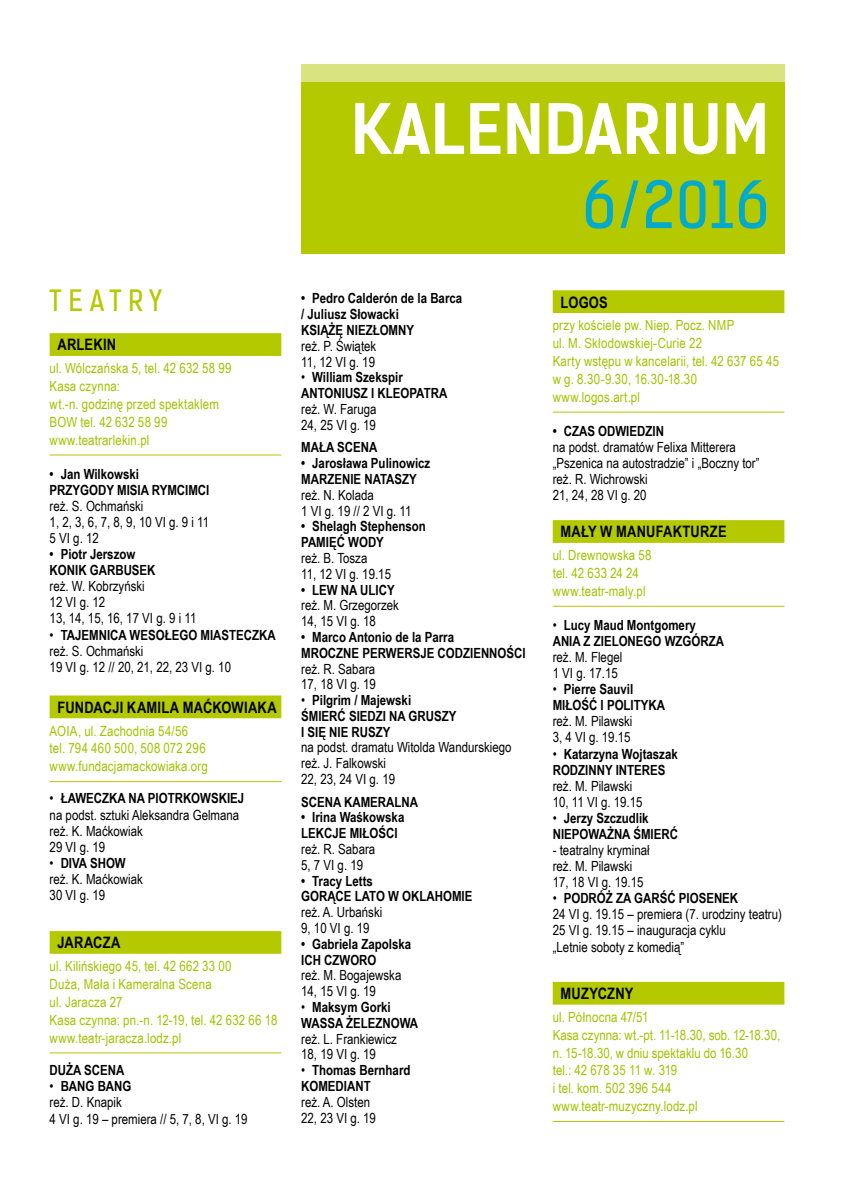
<style>
.page{position:relative;width:844px;height:1191px;background:#fff}
.page>*{position:absolute;margin:0;border:0;box-sizing:border-box;transform-origin:0 0}
.t1{font:700 65.98px "Kelson Sans";color:#fff}
.t2{font:61.77px "Kelson Sans";color:#00aacb}
.t3{font:28px "Kelson Sans";letter-spacing:.24em;color:#b4c900}
.t4{font:700 15.75px "Arial Narrow";letter-spacing:.015em;color:#000}
.t5{font:14px/16.1px "Arial Narrow";color:#000}
.t6{font:700 14px/15.8px "Arial Narrow";color:#000}
.t7{font:14px/17.8px "Arial Narrow";letter-spacing:.01em;color:#a2c301}
.s1{font-weight:700}
.s2{font-weight:400}
</style>
<div class="page">
<div style="left:50px;top:333px;width:231px;height:23px;background:#b4c900"></div>
<hr style="left:50px;top:454px;width:231px;height:1px;background:#bac300">
<div style="left:50px;top:695px;width:231px;height:23px;background:#b4c900"></div>
<hr style="left:50px;top:781px;width:231px;height:1px;background:#bac300">
<div style="left:50px;top:931px;width:231px;height:22px;background:#b4c900"></div>
<hr style="left:50px;top:1052px;width:231px;height:1px;background:#bac300">
<div style="left:552px;top:290px;width:232px;height:23px;background:#b4c900"></div>
<hr style="left:552px;top:412px;width:232px;height:1px;background:#bac300">
<div style="left:552px;top:520px;width:232px;height:23px;background:#b4c900"></div>
<hr style="left:552px;top:606px;width:232px;height:1px;background:#bac300">
<div style="left:552px;top:981px;width:232px;height:23px;background:#b4c900"></div>
<hr style="left:552px;top:1121px;width:232px;height:1px;background:#bac300">
<div style="left:301px;top:64px;width:483px;height:190px;background:#b4c900"></div>
<div style="left:301px;top:63px;width:483px;height:19px;background:#d9e37f"></div>
<h1 class="t1" style="left:351px;top:89px;width:419px">KALENDARIUM</h1>
<h2 class="t2" style="left:582px;top:167px;width:188px">6/2016</h2>
<h3 class="t3" style="left:50px;top:284px;width:114px">TEATRY</h3>
<p class="t4" style="left:57px;top:333px;width:60px">ARLEKIN</p>
<p class="t7" style="left:50px;top:359px;width:183px">ul. Wólczańska 5, tel. 42 632 58 99<br>Kasa czynna:<br>wt.-n. godzinę przed spektaklem<br>BOW tel. 42 632 58 99 www.teatrarlekin.pl</p>
<p class="t6" style="left:50px;top:465px;width:161px">• Jan Wilkowski<br>PRZYGODY MISIA RYMCIMCI</p>
<p class="t5" style="left:50px;top:497px;width:161px">reż. S. Ochmański<br>1, 2, 3, 6, 7, 8, 9, 10 VI g. 9 i 11<br>5 VI g. 12</p>
<p class="t6" style="left:50px;top:545px;width:107px">• Piotr Jerszow<br>KONIK GARBUSEK</p>
<p class="t5" style="left:50px;top:578px;width:148px">reż. W. Kobrzyński<br>12 VI g. 12<br>13, 14, 15, 16, 17 VI g. 9 i 11</p>
<p class="t5" style="left:50px;top:626px;width:227px">• <span class="s1">TAJEMNICA WESOŁEGO MIASTECZKA </span>reż. S. Ochmański<br>19 VI g. 12 // 20, 21, 22, 23 VI g. 10</p>
<p class="t4" style="left:57px;top:695px;width:221px">FUNDACJI KAMILA MAĆKOWIAKA</p>
<p class="t7" style="left:50px;top:721px;width:160px">AOIA, ul. Zachodnia 54/56<br>tel. 794 460 500, 508 072 296 www.fundacjamackowiaka.org</p>
<p class="t5" style="left:50px;top:790px;width:196px">• <span class="s1">ŁAWECZKA NA PIOTRKOWSKIEJ </span>na podst. sztuki Aleksandra Gelmana reż. K. Maćkowiak<br>29 VI g. 19</p>
<p class="t5" style="left:50px;top:854px;width:95px">• <span class="s1">DIVA SHOW </span>reż. K. Maćkowiak<br>30 VI g. 19</p>
<p class="t4" style="left:57px;top:931px;width:65px">JARACZA</p>
<p class="t7" style="left:50px;top:956px;width:229px">ul. Kilińskiego 45, tel. 42 662 33 00<br>Duża, Mała i Kameralna Scena<br>ul. Jaracza 27<br>Kasa czynna: pn.-n. 12-19, tel. 42 632 66 18 www.teatr-jaracza.lodz.pl</p>
<p class="t6" style="left:50px;top:1061px;width:76px">DUŻA SCENA</p>
<p class="t5" style="left:50px;top:1077px;width:199px">• <span class="s1">BANG BANG<br></span>reż. D. Knapik<br>4 VI g. 19 – premiera // 5, 7, 8, VI g. 19</p>
<p class="t6" style="left:301px;top:290px;width:162px">• Pedro Calderón de la Barca / Juliusz Słowacki<br>KSIĄŻĘ NIEZŁOMNY</p>
<p class="t5" style="left:301px;top:337px;width:77px">reż. P. Świątek<br>11, 12 VI g. 19</p>
<p class="t6" style="left:301px;top:369px;width:148px"><span class="s2">•</span> William Szekspir<br>ANTONIUSZ I KLEOPATRA</p>
<p class="t5" style="left:301px;top:401px;width:77px">reż. W. Faruga<br>24, 25 VI g. 19</p>
<p class="t6" style="left:301px;top:439px;width:78px">MAŁA SCENA</p>
<p class="t6" style="left:301px;top:454px;width:131px">• Jarosława Pulinowicz<br>MARZENIE NATASZY</p>
<p class="t5" style="left:301px;top:486px;width:112px">reż. N. Kolada<br>1 VI g. 19 // 2 VI g. 11</p>
<p class="t6" style="left:301px;top:518px;width:126px">• Shelagh Stephenson<br>PAMIĘĆ WODY</p>
<p class="t5" style="left:301px;top:549px;width:91px">reż. B. Tosza<br>11, 12 VI g. 19.15</p>
<p class="t6" style="left:301px;top:581px;width:95px">• LEW NA ULICY</p>
<p class="t5" style="left:301px;top:597px;width:99px">reż. M. Grzegorzek<br>14, 15 VI g. 18</p>
<p class="t6" style="left:301px;top:628px;width:226px">• Marco Antonio de la Parra<br>MROCZNE PERWERSJE CODZIENNOŚCI</p>
<p class="t5" style="left:301px;top:660px;width:76px">reż. R. Sabara<br>17, 18 VI g. 19</p>
<p class="t6" style="left:301px;top:691px;width:157px"><span class="s2">•</span> Pilgrim / Majewski<br>ŚMIERĆ SIEDZI NA GRUSZY<br>I SIĘ NIE RUSZY</p>
<p class="t5" style="left:301px;top:739px;width:212px">na podst. dramatu Witolda Wandurskiego reż. J. Falkowski<br>22, 23, 24 VI g. 19</p>
<p class="t6" style="left:301px;top:793px;width:118px">SCENA KAMERALNA</p>
<p class="t6" style="left:301px;top:809px;width:105px">• Irina Waśkowska<br>LEKCJE MIŁOŚCI</p>
<p class="t5" style="left:301px;top:840px;width:76px">reż. R. Sabara<br>5, 7 VI g. 19</p>
<p class="t6" style="left:301px;top:872px;width:173px">• Tracy Letts<br>GORĄCE LATO W OKLAHOMIE</p>
<p class="t5" style="left:301px;top:904px;width:83px">reż. A. Urbański<br>9, 10 VI g. 19</p>
<p class="t6" style="left:301px;top:935px;width:111px">• Gabriela Zapolska<br>ICH CZWORO</p>
<p class="t5" style="left:301px;top:967px;width:102px">reż. M. Bogajewska<br>14, 15 VI g. 19</p>
<p class="t6" style="left:301px;top:998px;width:118px"><span class="s2">•</span> Maksym Gorki<br>WASSA ŻELEZNOWA</p>
<p class="t5" style="left:301px;top:1030px;width:97px">reż. L. Frankiewicz<br>18, 19 VI g. 19</p>
<p class="t6" style="left:301px;top:1061px;width:111px"><span class="s2">•</span> Thomas Bernhard<br>KOMEDIANT</p>
<p class="t5" style="left:301px;top:1093px;width:76px">reż. A. Olsten<br>22, 23 VI g. 19</p>
<p class="t4" style="left:560px;top:290px;width:49px">LOGOS</p>
<p class="t7" style="left:552px;top:316px;width:228px">przy kościele pw. Niep. Pocz. NMP<br>ul. M. Skłodowskiej-Curie 22<br>Karty wstępu w kancelarii, tel. 42 637 65 45 w g. 8.30-9.30, 16.30-18.30 www.logos.art.pl</p>
<p class="t6" style="left:552px;top:422px;width:113px">• CZAS ODWIEDZIN</p>
<p class="t5" style="left:552px;top:438px;width:208px">na podst. dramatów Felixa Mitterera „Pszenica na autostradzie” i „Boczny tor” reż. R. Wichrowski<br>21, 24, 28 VI g. 20</p>
<p class="t4" style="left:560px;top:520px;width:167px">MAŁY W MANUFAKTURZE</p>
<p class="t7" style="left:552px;top:546px;width:100px">ul. Drewnowska 58 tel. 42 633 24 24 www.teatr-maly.pl</p>
<p class="t6" style="left:552px;top:616px;width:173px"><span class="s2">•</span> Lucy Maud Montgomery<br>ANIA Z ZIELONEGO WZGÓRZA</p>
<p class="t5" style="left:552px;top:648px;width:71px">reż. M. Flegel<br>1 VI g. 17.15</p>
<p class="t6" style="left:552px;top:680px;width:114px"><span class="s2">•</span> Pierre Sauvil<br>MIŁOŚĆ I POLITYKA</p>
<p class="t5" style="left:552px;top:713px;width:81px">reż. M. Pilawski<br>3, 4 VI g. 19.15</p>
<p class="t6" style="left:552px;top:745px;width:127px"><span class="s2">•</span> Katarzyna Wojtaszak<br>RODZINNY INTERES</p>
<p class="t5" style="left:552px;top:777px;width:91px">reż. M. Pilawski<br>10, 11 VI g. 19.15</p>
<p class="t6" style="left:552px;top:809px;width:127px"><span class="s2">•</span> Jerzy Szczudlik<br>NIEPOWAŻNA ŚMIERĆ</p>
<p class="t5" style="left:552px;top:841px;width:98px">- teatralny kryminał reż. M. Pilawski<br>17, 18 VI g. 19.15</p>
<p class="t5" style="left:552px;top:889px;width:231px">• <span class="s1">PODRÓŻ ZA GARŚĆ PIOSENEK<br></span>24 VI g. 19.15 – premiera (7. urodziny teatru)<br>25 VI g. 19.15 – inauguracja cyklu<br>„Letnie soboty z komedią”</p>
<p class="t4" style="left:560px;top:981px;width:74px">MUZYCZNY</p>
<p class="t7" style="left:552px;top:1007px;width:229px">ul. Północna 47/51<br>Kasa czynna: wt.-pt. 11-18.30, sob. 12-18.30, n. 15-18.30, w dniu spektaklu do 16.30<br>tel.: 42 678 35 11 w. 319<br>i tel. kom. 502 396 544 www.teatr-muzyczny.lodz.pl</p>
</div>
